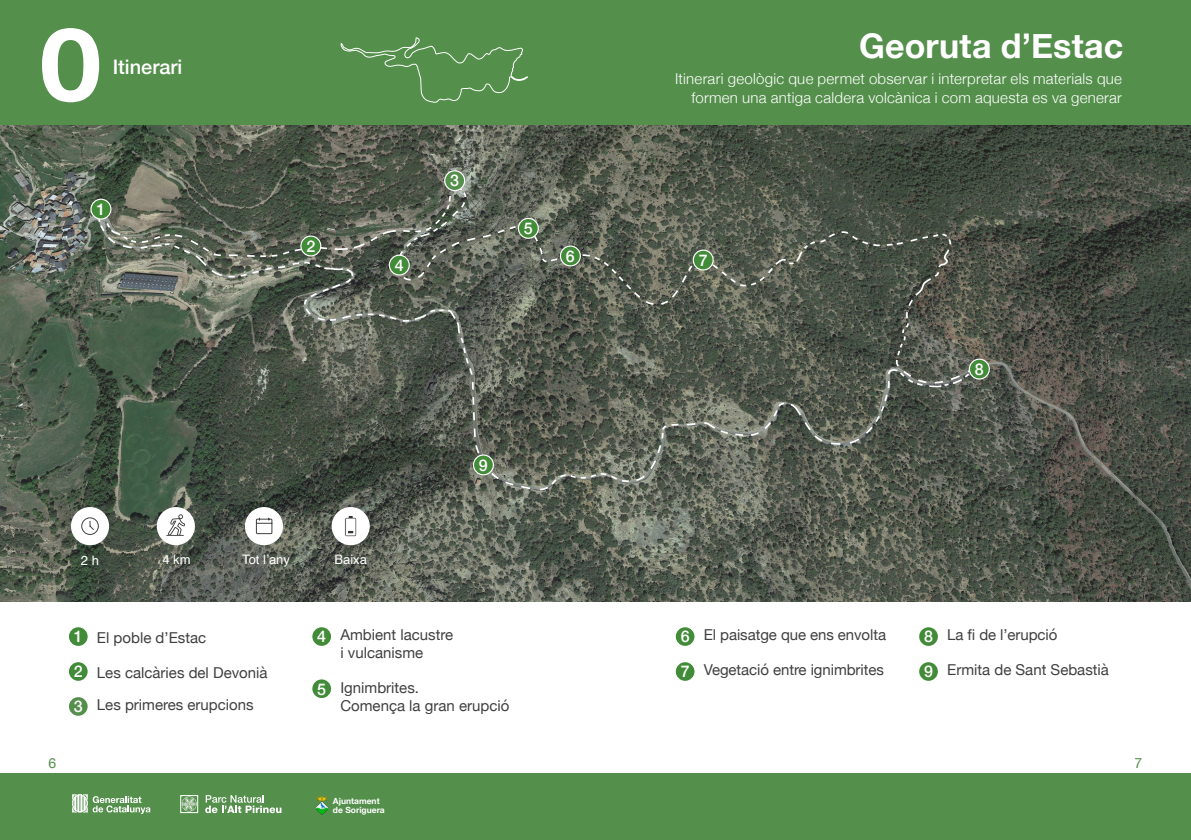
<style>
.page{position:relative;width:1191px;height:840px;background:#fff}
.page>*{position:absolute;margin:0;border:0;box-sizing:border-box;transform-origin:0 0}
.t1{font:700 102px "Helvetica Neue";color:#fff;scale:1.09 1}
.t2{font:700 34px "Helvetica Neue";letter-spacing:.005em;color:#fff}
.t3{font:500 20px "Helvetica Neue";color:#fff}
.t4{font:500 16px "Helvetica Neue";color:#fff}
.t5{font:15px "Helvetica Neue";color:#404040}
.t6{font:300 15px/19px "Helvetica Neue";letter-spacing:.02em;color:#fff;text-align:right}
.t7{font:14px "Helvetica Neue";color:#548f4b}
.t8{font:13px "Helvetica";color:#fff}
.t9{font:700 8.4px "Helvetica Neue";color:#fff}
</style>
<div class="page">
<img style="left:0;top:125px;width:1191px;height:476px">
<svg style="left:97px;top:184px;width:878px;height:307px;background:#575e52"></svg>
<div style="left:91px;top:199px;width:20px;height:20px;background:#428b38;border-radius:50%"></div>
<div style="left:90px;top:198px;width:21px;height:21px;border:1px solid #fff;border-radius:50%"></div>
<div style="left:301px;top:236px;width:20px;height:20px;background:#428b38;border-radius:50%"></div>
<div style="left:300px;top:235px;width:21px;height:21px;border:1px solid #fff;border-radius:50%"></div>
<div style="left:445px;top:171px;width:19px;height:19px;background:#548f4b;border-radius:50%"></div>
<div style="left:444px;top:170px;width:21px;height:21px;border:1px solid #fff;border-radius:50%"></div>
<div style="left:389px;top:255px;width:20px;height:20px;background:#428b38;border-radius:50%"></div>
<div style="left:389px;top:254px;width:21px;height:21px;border:1px solid #fff;border-radius:50%"></div>
<div style="left:518px;top:218px;width:20px;height:20px;background:#428b38;border-radius:50%"></div>
<div style="left:518px;top:218px;width:21px;height:21px;border:1px solid #fff;border-radius:50%"></div>
<div style="left:560px;top:246px;width:20px;height:20px;background:#428b38;border-radius:50%"></div>
<div style="left:560px;top:245px;width:21px;height:21px;border:1px solid #fff;border-radius:50%"></div>
<div style="left:693px;top:250px;width:20px;height:20px;background:#428b38;border-radius:50%"></div>
<div style="left:692px;top:249px;width:21px;height:21px;border:1px solid #fff;border-radius:50%"></div>
<div style="left:969px;top:359px;width:20px;height:20px;background:#428b38;border-radius:50%"></div>
<div style="left:968px;top:358px;width:22px;height:21px;border:1px solid #fff;border-radius:50%"></div>
<div style="left:473px;top:455px;width:20px;height:19px;background:#428b38;border-radius:50%"></div>
<div style="left:473px;top:454px;width:21px;height:21px;border:1px solid #fff;border-radius:50%"></div>
<div style="left:72px;top:507px;width:36px;height:37px;background:#fff;border-radius:50%"></div>
<div style="left:71px;top:507px;width:38px;height:38px;border:1px solid #fff;border-radius:50%"></div>
<svg style="left:81px;top:517px;width:18px;height:18px"></svg>
<div style="left:157px;top:507px;width:37px;height:37px;background:#fff;border-radius:50%"></div>
<div style="left:157px;top:507px;width:38px;height:38px;border:1px solid #fff;border-radius:50%"></div>
<svg style="left:167px;top:514px;width:18px;height:21px"></svg>
<div style="left:332px;top:507px;width:37px;height:37px;background:#fff;border-radius:50%"></div>
<div style="left:332px;top:507px;width:38px;height:38px;border:1px solid #fff;border-radius:50%"></div>
<svg style="left:344px;top:516px;width:13px;height:21px"></svg>
<div style="left:246px;top:507px;width:36px;height:37px;background:#fff;border-radius:50%"></div>
<div style="left:245px;top:507px;width:38px;height:38px;border:1px solid #fff;border-radius:50%"></div>
<svg style="left:255px;top:517px;width:18px;height:17px"></svg>
<div style="left:0;top:0;width:595px;height:125px;background:#548f4b"></div>
<svg style="left:340px;top:37px;width:188px;height:66px"></svg>
<div style="left:595px;top:0;width:596px;height:125px;background:#548f4b"></div>
<div style="left:0;top:772px;width:1191px;height:67px;background:#548f4b"></div>
<svg style="left:205px;top:795px;width:76px;height:17px"></svg>
<svg style="left:180px;top:795px;width:18px;height:17px"></svg>
<svg style="left:72px;top:794px;width:78px;height:19px"></svg>
<img style="left:315px;top:796px;width:13px;height:18px">
<div style="left:68px;top:626px;width:20px;height:20px;background:#428b38;border-radius:50%"></div>
<div style="left:68px;top:625px;width:21px;height:21px;border:1px solid #fff;border-radius:50%"></div>
<div style="left:68px;top:661px;width:20px;height:20px;background:#428b38;border-radius:50%"></div>
<div style="left:68px;top:660px;width:21px;height:21px;border:1px solid #fff;border-radius:50%"></div>
<div style="left:68px;top:696px;width:20px;height:20px;background:#548f4b;border-radius:50%"></div>
<div style="left:68px;top:695px;width:21px;height:21px;border:1px solid #fff;border-radius:50%"></div>
<div style="left:312px;top:626px;width:20px;height:20px;background:#428b38;border-radius:50%"></div>
<div style="left:311px;top:625px;width:21px;height:21px;border:1px solid #fff;border-radius:50%"></div>
<div style="left:312px;top:678px;width:20px;height:20px;background:#428b38;border-radius:50%"></div>
<div style="left:311px;top:678px;width:21px;height:20px;border:1px solid #fff;border-radius:50%"></div>
<svg style="left:675px;top:626px;width:20px;height:20px"></svg>
<div style="left:674px;top:625px;width:21px;height:21px;border:1px solid #fff;border-radius:50%"></div>
<div style="left:675px;top:661px;width:20px;height:20px;background:#428b38;border-radius:50%"></div>
<div style="left:674px;top:660px;width:21px;height:21px;border:1px solid #fff;border-radius:50%"></div>
<div style="left:918px;top:626px;width:20px;height:20px;background:#428b38;border-radius:50%"></div>
<div style="left:918px;top:625px;width:21px;height:21px;border:1px solid #fff;border-radius:50%"></div>
<div style="left:918px;top:661px;width:20px;height:20px;background:#428b38;border-radius:50%"></div>
<div style="left:918px;top:660px;width:21px;height:21px;border:1px solid #fff;border-radius:50%"></div>
<p class="t1" style="left:40px;top:-16px;width:58px">0</p>
<p class="t3" style="left:113px;top:51px;width:71px">Itinerari</p>
<p class="t4" style="left:96px;top:196px;width:10px">1</p>
<p class="t4" style="left:306px;top:233px;width:10px">2</p>
<p class="t4" style="left:395px;top:252px;width:10px">4</p>
<p class="t4" style="left:450px;top:168px;width:10px">3</p>
<p class="t2" style="left:859px;top:20px;width:266px">Georuta d’Estac</p>
<p class="t6" style="left:675px;top:68px;width:448px">Itinerari geològic que permet observar i interpretar els materials que formen una antiga caldera volcànica i com aquesta es va generar</p>
<p class="t4" style="left:524px;top:215px;width:10px">5</p>
<p class="t4" style="left:566px;top:243px;width:10px">6</p>
<p class="t4" style="left:698px;top:247px;width:10px">7</p>
<p class="t4" style="left:479px;top:452px;width:10px">9</p>
<p class="t8" style="left:81px;top:550px;width:20px">2 h</p>
<p class="t8" style="left:162px;top:549px;width:30px">4 km</p>
<p class="t8" style="left:242px;top:549px;width:49px">Tot l’any</p>
<p class="t8" style="left:334px;top:549px;width:34px">Baixa</p>
<p class="t7" style="left:49px;top:752px;width:9px">6</p>
<p class="t4" style="left:74px;top:623px;width:10px">1</p>
<p class="t4" style="left:74px;top:658px;width:10px">2</p>
<p class="t4" style="left:74px;top:693px;width:10px">3</p>
<p class="t5" style="left:97px;top:626px;width:111px">El poble d’Estac</p>
<p class="t5" style="left:97px;top:661px;width:172px">Les calcàries del Devonià</p>
<p class="t5" style="left:97px;top:693px;width:158px">Les primeres erupcions</p>
<p class="t4" style="left:317px;top:623px;width:10px">4</p>
<p class="t4" style="left:317px;top:675px;width:10px">5</p>
<p class="t5" style="left:340px;top:624px;width:114px">Ambient lacustre</p>
<p class="t5" style="left:340px;top:642px;width:84px">i vulcanisme</p>
<p class="t5" style="left:340px;top:676px;width:80px">Ignimbrites.</p>
<p class="t5" style="left:340px;top:694px;width:170px">Comença la gran erupció</p>
<p class="t9" style="left:333px;top:793px;width:48px">Ajuntament</p>
<p class="t9" style="left:333px;top:802px;width:53px">de Soriguera</p>
<p class="t4" style="left:975px;top:356px;width:10px">8</p>
<p class="t4" style="left:680px;top:623px;width:10px">6</p>
<p class="t4" style="left:680px;top:658px;width:10px">7</p>
<p class="t5" style="left:704px;top:624px;width:184px">El paisatge que ens envolta</p>
<p class="t5" style="left:704px;top:658px;width:182px">Vegetació entre ignimbrites</p>
<p class="t4" style="left:924px;top:623px;width:10px">8</p>
<p class="t4" style="left:924px;top:658px;width:10px">9</p>
<p class="t5" style="left:947px;top:624px;width:112px">La fi de l’erupció</p>
<p class="t5" style="left:947px;top:658px;width:163px">Ermita de Sant Sebastià</p>
<p class="t7" style="left:1134px;top:752px;width:9px">7</p>
</div>
